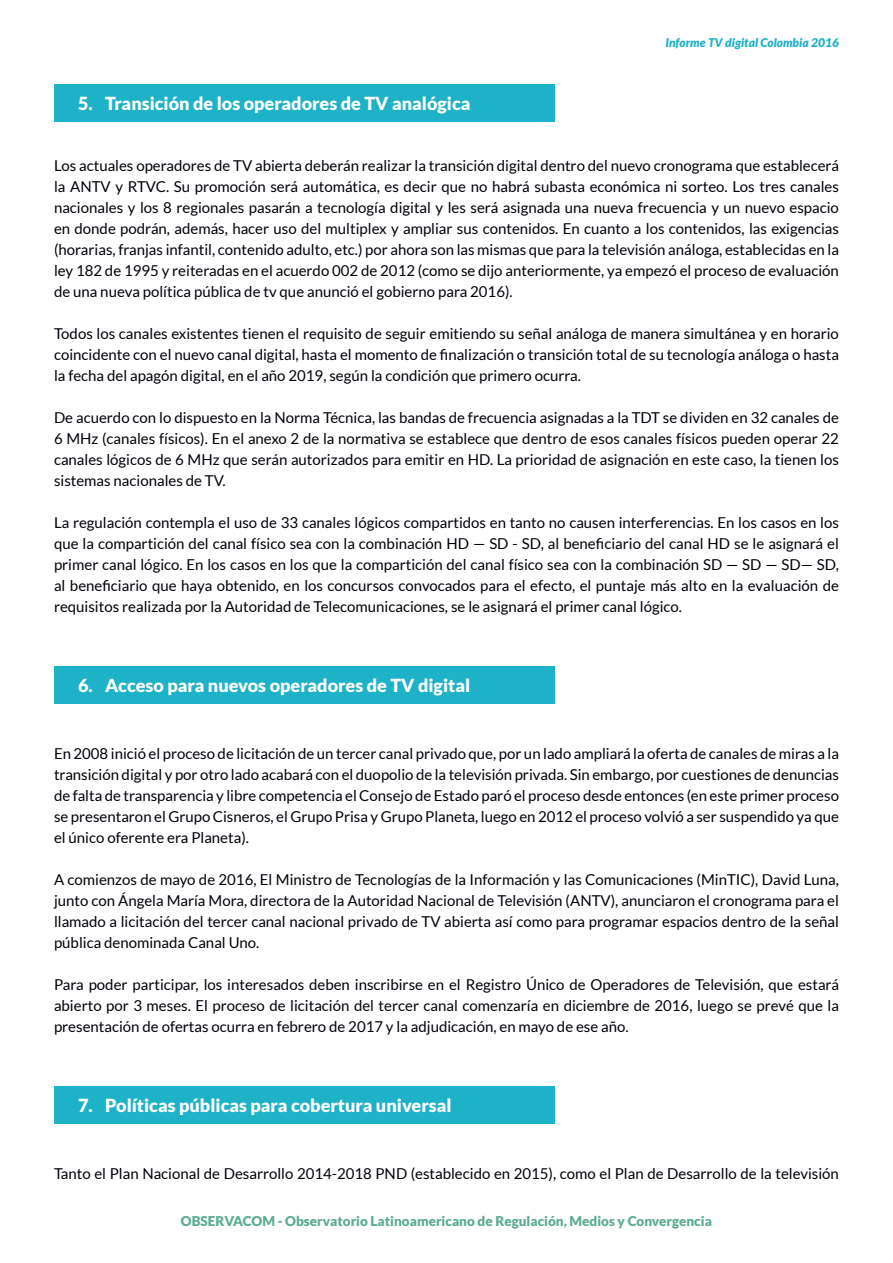
<style>
.page{position:relative;width:893px;height:1263px;background:#fff}
.page>*{position:absolute;margin:0;border:0;box-sizing:border-box;transform-origin:0 0}
.t1{font:900 18px "Lato";color:#fff}
.estilo_pelado{font:15px/21px "Lato";color:#00000a;text-align:justify}
.t2{font:900 13.5px "Lato";color:#5bac92}
.t3{font:italic 900 12px "Lato";color:#20b1c7}
</style>
<div class="page">
<div style="left:54px;top:84px;width:500px;height:37px;background:#1eb2c8"></div>
<div style="left:54px;top:666px;width:500px;height:38px;background:#1eb2c8"></div>
<div style="left:54px;top:1086px;width:500px;height:37px;background:#1eb2c8"></div>
<p class="t1" style="left:78px;top:93px;width:394px">5. Transición de los operadores de TV analógica</p>
<p class="t3" style="left:665px;top:35px;width:175px">Informe TV digital Colombia 2016</p>
<p class="estilo_pelado" style="left:54px;top:155px;width:786px">Los actuales operadores de TV abierta deberán realizar la transición digital dentro del nuevo cronograma que establecerá la ANTV y RTVC. Su promoción será automática, es decir que no habrá subasta económica ni sorteo. Los tres canales nacionales y los 8 regionales pasarán a tecnología digital y les será asignada una nueva frecuencia y un nuevo espacio en donde podrán, además, hacer uso del multiplex y ampliar sus contenidos. En cuanto a los contenidos, las exigencias (horarias, franjas infantil, contenido adulto, etc.) por ahora son las mismas que para la televisión análoga, establecidas en la ley 182 de 1995 y reiteradas en el acuerdo 002 de 2012 (como se dijo anteriormente, ya empezó el proceso de evaluación de una nueva política pública de tv que anunció el gobierno para 2016).</p>
<p class="estilo_pelado" style="left:54px;top:323px;width:786px">Todos los canales existentes tienen el requisito de seguir emitiendo su señal análoga de manera simultánea y en horario coincidente con el nuevo canal digital, hasta el momento de finalización o transición total de su tecnología análoga o hasta la fecha del apagón digital, en el año 2019, según la condición que primero ocurra.</p>
<p class="estilo_pelado" style="left:54px;top:407px;width:786px">De acuerdo con lo dispuesto en la Norma Técnica, las bandas de frecuencia asignadas a la TDT se dividen en 32 canales de 6 MHz (canales físicos). En el anexo 2 de la normativa se establece que dentro de esos canales físicos pueden operar 22 canales lógicos de 6 MHz que serán autorizados para emitir en HD. La prioridad de asignación en este caso, la tienen los sistemas nacionales de TV.</p>
<p class="estilo_pelado" style="left:54px;top:512px;width:786px">La regulación contempla el uso de 33 canales lógicos compartidos en tanto no causen interferencias. En los casos en los que la compartición del canal físico sea con la combinación HD — SD - SD, al beneficiario del canal HD se le asignará el primer canal lógico. En los casos en los que la compartición del canal físico sea con la combinación SD — SD — SD— SD, al beneficiario que haya obtenido, en los concursos convocados para el efecto, el puntaje más alto en la evaluación de requisitos realizada por la Autoridad de Telecomunicaciones, se le asignará el primer canal lógico.</p>
<p class="t1" style="left:78px;top:675px;width:394px">6. Acceso para nuevos operadores de TV digital</p>
<p class="estilo_pelado" style="left:54px;top:743px;width:786px">En 2008 inició el proceso de licitación de un tercer canal privado que, por un lado ampliará la oferta de canales de miras a la transición digital y por otro lado acabará con el duopolio de la televisión privada. Sin embargo, por cuestiones de denuncias de falta de transparencia y libre competencia el Consejo de Estado paró el proceso desde entonces (en este primer proceso se presentaron el Grupo Cisneros, el Grupo Prisa y Grupo Planeta, luego en 2012 el proceso volvió a ser suspendido ya que el único oferente era Planeta).</p>
<p class="estilo_pelado" style="left:54px;top:869px;width:786px">A comienzos de mayo de 2016, El Ministro de Tecnologías de la Información y las Comunicaciones (MinTIC), David Luna, junto con Ángela María Mora, directora de la Autoridad Nacional de Televisión (ANTV), anunciaron el cronograma para el llamado a licitación del tercer canal nacional privado de TV abierta así como para programar espacios dentro de la señal pública denominada Canal Uno.</p>
<p class="estilo_pelado" style="left:54px;top:974px;width:786px">Para poder participar, los interesados deben inscribirse en el Registro Único de Operadores de Televisión, que estará abierto por 3 meses. El proceso de licitación del tercer canal comenzaría en diciembre de 2016, luego se prevé que la presentación de ofertas ocurra en febrero de 2017 y la adjudicación, en mayo de ese año.</p>
<p class="t1" style="left:78px;top:1095px;width:375px">7. Políticas públicas para cobertura universal</p>
<p class="estilo_pelado" style="left:54px;top:1163px;width:786px">Tanto el Plan Nacional de Desarrollo 2014-2018 PND (establecido en 2015), como el Plan de Desarrollo de la televisión</p>
<p class="t2" style="left:181px;top:1213px;width:532px">OBSERVACOM - Observatorio Latinoamericano de Regulación, Medios y Convergencia</p>
</div>
